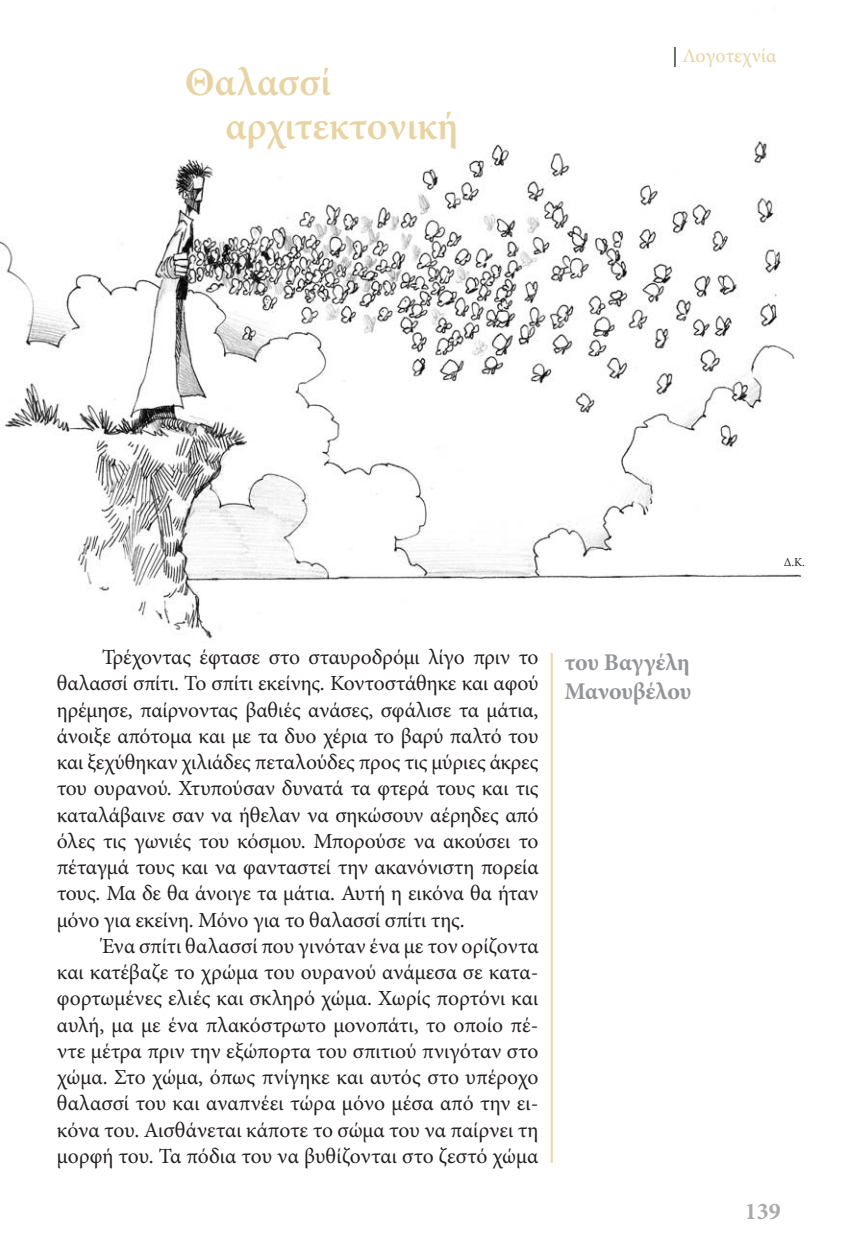
<style>
.page{position:relative;width:850px;height:1248px;background:#fff}
.page>*{position:absolute;margin:0;border:0;box-sizing:border-box;transform-origin:0 0}
.t1{font:600 40px/44px "Minion Pro";letter-spacing:-.005em;color:#e8d3a2}
.t2{font:700 24px/28.8px "Minion Pro";letter-spacing:-.01em;color:#939598}
.t3{font:700 24px "Minion Pro";color:#a7a9ac}
.t4{font:21.6px/26.2px "Minion Pro";letter-spacing:-.005em;color:#231f20;text-align:justify}
.t5{font:20px "Minion Pro";letter-spacing:-.005em;color:#e8d3a2}
.t6{font:12px "Minion Pro";color:#231f20}
.s1{color:#231f20}
</style>
<div class="page">
<img style="left:0;top:139px;width:801px;height:529px">
<hr style="left:551px;top:653px;width:2px;height:510px;background:#e8d3a2">
<h1 class="t1" style="left:225px;top:59px;width:235px;text-indent:-41px">Θαλασσί αρχιτεκτονική</h1>
<p class="t5" style="left:673px;top:43px;width:106px"><span class="s1">|</span> Λογοτεχνία</p>
<p class="t4" style="left:57px;top:643px;width:483px;text-indent:45px">Τρέχοντας έφτασε στο σταυροδρόμι λίγο πριν το θαλασσί σπίτι. Το σπίτι εκείνης. Κοντοστάθηκε και αφού ηρέμησε, παίρνοντας βαθιές ανάσες, σφάλισε τα μάτια, άνοιξε απότομα και με τα δυο χέρια το βαρύ παλτό του και ξεχύθηκαν χιλιάδες πεταλούδες προς τις μύριες άκρες του ουρανού. Χτυπούσαν δυνατά τα φτερά τους και τις καταλάβαινε σαν να ήθελαν να σηκώσουν αέρηδες από όλες τις γωνιές του κόσμου. Μπορούσε να ακούσει το πέταγμά τους και να φανταστεί την ακανόνιστη πορεία τους. Μα δε θα άνοιγε τα μάτια. Αυτή η εικόνα θα ήταν μόνο για εκείνη. Μόνο για το θαλασσί σπίτι της.</p>
<p class="t4" style="left:57px;top:932px;width:483px;text-indent:45px">Ένα σπίτι θαλασσί που γινόταν ένα με τον ορίζοντα και κατέβαζε το χρώμα του ουρανού ανάμεσα σε κατα&shy;φορτωμένες ελιές και σκληρό χώμα. Χωρίς πορτόνι και αυλή, μα με ένα πλακόστρωτο μονοπάτι, το οποίο πέ&shy;ντε μέτρα πριν την εξώπορτα του σπιτιού πνιγόταν στο χώμα. Στο χώμα, όπως πνίγηκε και αυτός στο υπέροχο θαλασσί του και αναπνέει τώρα μόνο μέσα από την ει&shy;κόνα του. Αισθάνεται κάποτε το σώμα του να παίρνει τη μορφή του. Τα πόδια του να βυθίζονται στο ζεστό χώμα</p>
<p class="t2" style="left:564px;top:648px;width:128px">του Βαγγέλη<br>Μανουβέλου</p>
<p class="t6" style="left:784px;top:555px;width:23px">Δ.Κ.</p>
<p class="t3" style="left:745px;top:1196px;width:37px">139</p>
</div>
